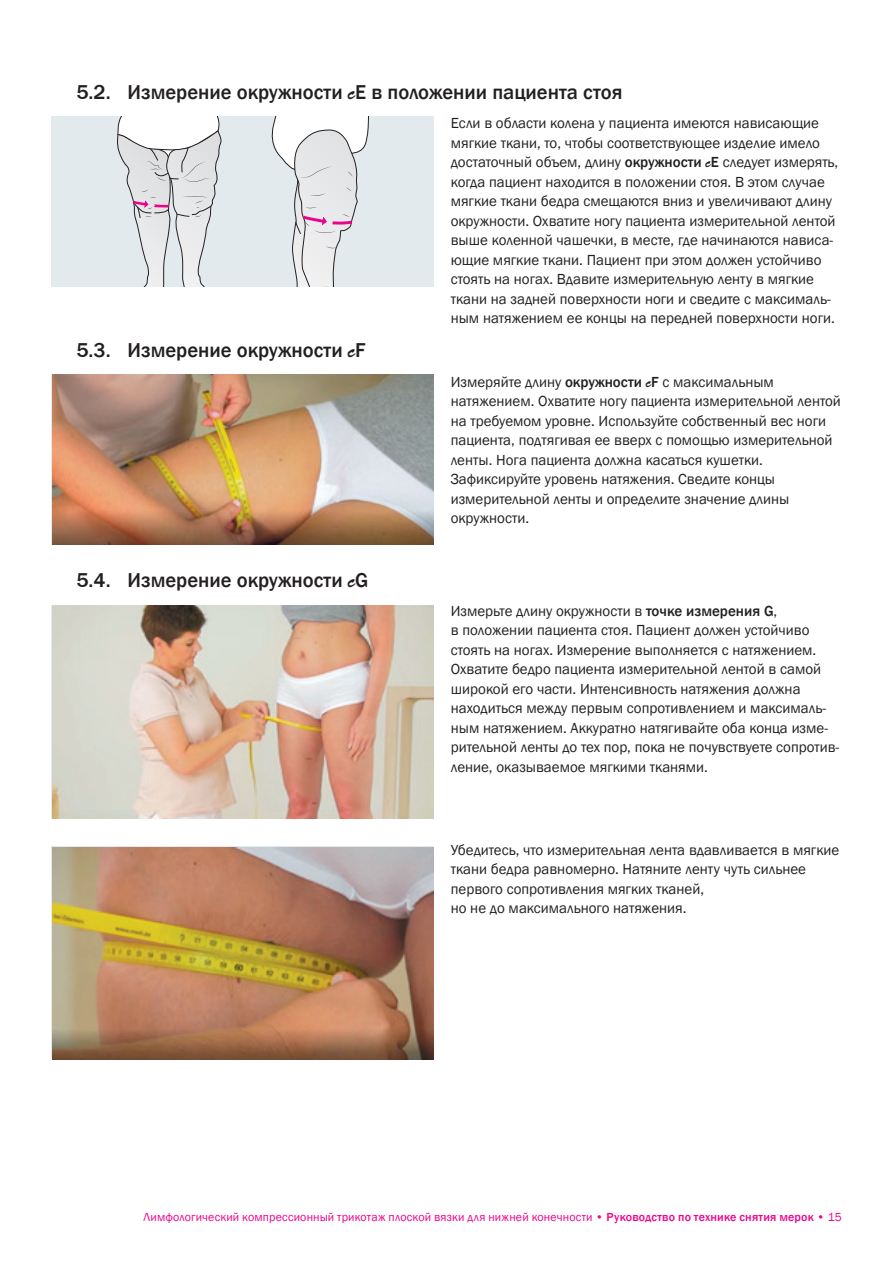
<style>
.page{position:relative;width:893px;height:1263px;background:#fff}
.page>*{position:absolute;margin:0;border:0;box-sizing:border-box;transform-origin:0 0}
.t1{font:500 20.7px "Franklin Gothic";color:#231f20}
.t2{font:15px/19.5px "Franklin Gothic";color:#231f20}
.t3{font:12px "Franklin Gothic";letter-spacing:.015em;color:#ed028c}
.s1{font-family:"Brush Script Std";font-weight:400}
.s2{font-weight:500}
.s3{font-family:"Brush Script Std"}
</style>
<div class="page">
<div style="left:51px;top:117px;width:383px;height:170px;background:#e3eaee"></div>
<svg style="left:117px;top:117px;width:105px;height:170px"></svg>
<svg style="left:271px;top:117px;width:98px;height:170px"></svg>
<img style="left:52px;top:374px;width:382px;height:170px">
<img style="left:52px;top:606px;width:382px;height:212px">
<img style="left:52px;top:848px;width:382px;height:211px">
<h1 class="t1" style="left:77px;top:79px;width:547px">5.2. Измерение окружности <span class="s1">c</span>E в положении пациента стоя</h1>
<p class="t2" style="left:451px;top:114px;width:389px">Если в области колена у пациента имеются нависающие мягкие ткани, то, чтобы соответствующее изделие имело достаточный объем, длину <span class="s2">окружности</span> <span class="s3">c</span><span class="s2">Е</span> следует измерять, когда пациент находится в положении стоя. В этом случае мягкие ткани бедра смещаются вниз и увеличивают длину окружности. Охватите ногу пациента измерительной лентой выше коленной чашечки, в месте, где начинаются нависа&shy;ющие мягкие ткани. Пациент при этом должен устойчиво стоять на ногах. Вдавите измерительную ленту в мягкие ткани на задней поверхности ноги и сведите с максималь&shy;ным натяжением ее концы на передней поверхности ноги.</p>
<h1 class="t1" style="left:77px;top:338px;width:291px">5.3. Измерение окружности <span class="s1">c</span>F</h1>
<p class="t2" style="left:451px;top:372px;width:392px">Измеряйте длину <span class="s2">окружности</span> <span class="s3">c</span><span class="s2">F</span> с максимальным натяжением. Охватите ногу пациента измерительной лентой на требуемом уровне. Используйте собственный вес ноги пациента, подтягивая ее вверх с помощью измерительной ленты. Нога пациента должна касаться кушетки.<br>Зафиксируйте уровень натяжения. Сведите концы измерительной ленты и определите значение длины окружности.</p>
<h1 class="t1" style="left:77px;top:567px;width:293px">5.4. Измерение окружности <span class="s1">c</span>G</h1>
<p class="t2" style="left:451px;top:601px;width:390px">Измерьте длину окружности в <span class="s2">точке измерения G</span>,<br>в положении пациента стоя. Пациент должен устойчиво стоять на ногах. Измерение выполняется с натяжением.<br>Охватите бедро пациента измерительной лентой в самой широкой его части. Интенсивность натяжения должна находиться между первым сопротивлением и максималь&shy;ным натяжением. Аккуратно натягивайте оба конца изме&shy;рительной ленты до тех пор, пока не почувствуете сопротив&shy;ление, оказываемое мягкими тканями.</p>
<p class="t2" style="left:451px;top:840px;width:390px">Убедитесь, что измерительная лента вдавливается в мягкие ткани бедра равномерно. Натяните ленту чуть сильнее первого сопротивления мягких тканей,<br>но не до максимального натяжения.</p>
<p class="t3" style="left:144px;top:1210px;width:700px">Лимфологический компрессионный трикотаж плоской вязки для нижней конечности <span class="s2">• Руководство по технике снятия мерок •</span> 15</p>
</div>
